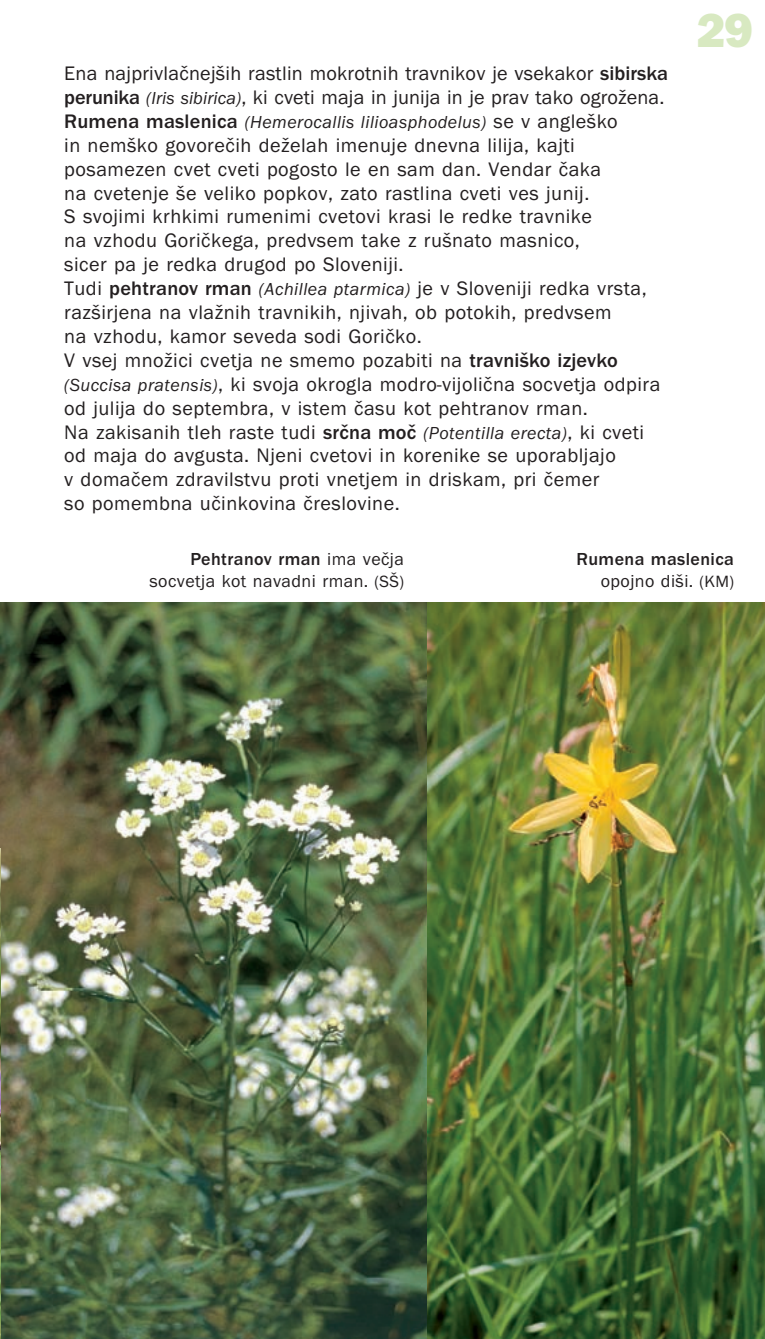
<style>
.page{position:relative;width:765px;height:1339px;background:#fff}
.page>*{position:absolute;margin:0;border:0;box-sizing:border-box;transform-origin:0 0}
.t1{font:49.5px "Franklin Gothic H";color:#d8e9c1}
.t2{font:20.25px/23.8px "Franklin Gothic N";letter-spacing:.025em;color:#231f20}
.t3{font:18px "Franklin Gothic I";letter-spacing:.025em;color:#231f20}
.t4{font:18px "Franklin Gothic N";letter-spacing:.025em;color:#231f20}
.t5{font:500 18px "Franklin Got Itc TCE";letter-spacing:.025em;color:#231f20}
.s1{font-family:"Franklin Got Itc TCE";font-weight:500}
.s2{font-family:"Franklin Gothic I";font-size:18px}
.s3{font-family:"Franklin Got Itc TCE";font-weight:500;font-size:20.25px}
.s4{font-family:"Franklin Gothic N";font-size:20.25px}
.s5{font-family:"Franklin Gothic N";font-weight:400}
.s6{font-size:16.88px}
</style>
<div class="page">
<img style="left:0;top:602px;width:765px;height:737px">
<h1 class="t1" style="left:697px;top:13px;width:58px">29</h1>
<p class="t2" style="left:64px;top:63px;width:605px">Ena najprivlaœnejøih rastlin mokrotnih travnikov je vsekakor <span class="s1">sibirska perunika</span> <span class="s2">(Iris sibirica)</span>, ki cveti maja in junija in je prav tako ogroæena.</p>
<p class="t3" style="left:64px;top:115px;width:555px"><span class="s3">Rumena maslenica</span> (Hemerocallis lilioasphodelus) <span class="s4">se v angleøko</span></p>
<p class="t2" style="left:64px;top:135px;width:598px">in nemøko govoreœih deæelah imenuje dnevna lilija, kajti posamezen cvet cveti pogosto le en sam dan. Vendar œaka<br>na cvetenje øe veliko popkov, zato rastlina cveti ves junij.<br>S svojimi krhkimi rumenimi cvetovi krasi le redke travnike<br>na vzhodu Goriœkega, predvsem take z ruønato masnico,<br>sicer pa je redka drugod po Sloveniji.<br>Tudi <span class="s1">pehtranov rman</span> <span class="s2">(Achillea ptarmica)</span> je v Sloveniji redka vrsta, razøirjena na vlaænih travnikih, njivah, ob potokih, predvsem<br>na vzhodu, kamor seveda sodi Goriœko.<br>V vsej mnoæici cvetja ne smemo pozabiti na <span class="s1">travniško izjevko </span><span class="s2">(Succisa pratensis)</span>, ki svoja okrogla modro-vijoliœna socvetja odpira od julija do septembra, v istem œasu kot pehtranov rman.<br>Na zakisanih tleh raste tudi <span class="s1">srčna moč</span> <span class="s2">(Potentilla erecta)</span>, ki cveti od maja do avgusta. Njeni cvetovi in korenike se uporabljajo<br>v domaœem zdravilstvu proti vnetjem in driskam, pri œemer<br>so pomembna uœinkovina œreslovine.</p>
<p class="t5" style="left:190px;top:553px;width:215px">Pehtranov rman <span class="s5">ima veœja</span></p>
<p class="t4" style="left:150px;top:574px;width:256px">socvetja kot navadni rman. <span class="s6">(SØ)</span></p>
<p class="t5" style="left:577px;top:553px;width:159px">Rumena maslenica</p>
<p class="t4" style="left:601px;top:574px;width:135px">opojno diøi. <span class="s6">(KM)</span></p>
</div>
